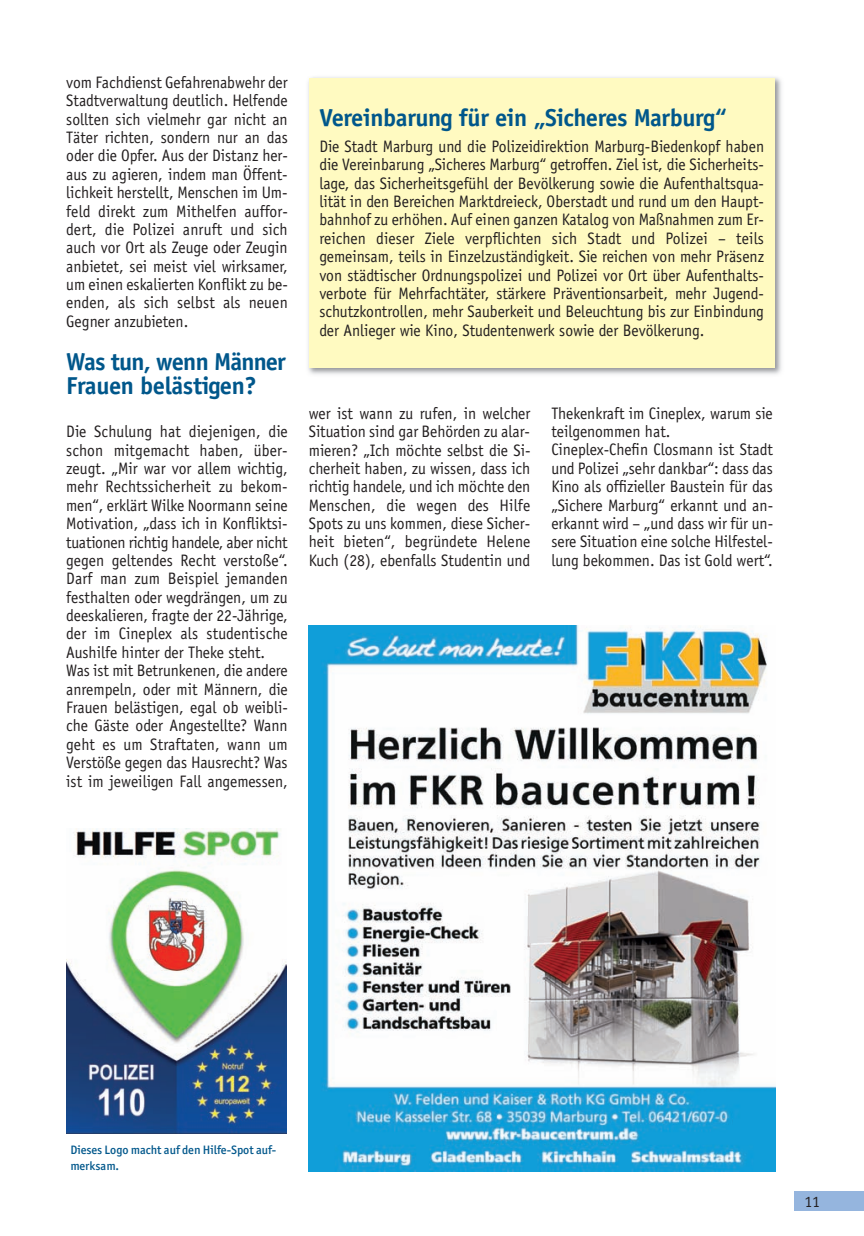
<style>
.page{position:relative;width:864px;height:1236px;background:#fff}
.page>*{position:absolute;margin:0;border:0;box-sizing:border-box;transform-origin:0 0}
.t1{font:700 24.5px "Officina Sans";letter-spacing:-.015em;color:#00578b}
.t2{font:700 24.5px/24.5px "Officina Sans";letter-spacing:-.035em;color:#00578b}
.t3{font:16.62px/18.4px "Officina Sans";color:#231f20;text-align:justify;scale:.94 1}
.t4{font:15.75px "Officina Sans";color:#231f20}
.t5{font:500 12.25px/15.8px "Officina San ITC";color:#00578b}
</style>
<div class="page">
<div style="left:794px;top:1191px;width:69px;height:19px;background:#95b5de"></div>
<img style="left:67px;top:828px;width:219px;height:305px">
<img style="left:308px;top:77px;width:474px;height:298px">
<div style="left:309px;top:78px;width:465px;height:290px;background:#fffac1"></div>
<img style="left:308px;top:625px;width:466px;height:545px">
<p class="t3" style="left:66px;top:74px;width:237px">vom Fachdienst Gefahrenabwehr der Stadtverwaltung deutlich. Helfende sollten sich vielmehr gar nicht an Täter richten, sondern nur an das oder die Opfer. Aus der Distanz her&shy;aus zu agieren, indem man Öffent&shy;lichkeit herstellt, Menschen im Um&shy;feld direkt zum Mithelfen auffor&shy;dert, die Polizei anruft und sich auch vor Ort als Zeuge oder Zeugin anbietet, sei meist viel wirksamer, um einen eskalierten Konflikt zu be&shy;enden, als sich selbst als neuen Gegner anzubieten.</p>
<p class="t2" style="left:66px;top:351px;width:221px">Was tun, wenn Männer<br>Frauen belästigen?</p>
<p class="t3" style="left:66px;top:423px;width:237px;text-align:left">Die Schulung hat diejenigen, die schon mitgemacht haben, über&shy;zeugt. „Mir war vor allem wichtig, mehr Rechtssicherheit zu bekom&shy;men“, erklärt Wilke Noormann seine Motivation, „dass ich in Konfliktsi&shy;tuationen richtig handele, aber nicht gegen geltendes Recht verstoße“.<br>Darf man zum Beispiel jemanden festhalten oder wegdrängen, um zu deeskalieren, fragte der 22-Jährige, der im Cineplex als studentische Aushilfe hinter der Theke steht.<br>Was ist mit Betrunkenen, die andere anrempeln, oder mit Männern, die Frauen belästigen, egal ob weibli&shy;che Gäste oder Angestellte? Wann geht es um Straftaten, wann um Verstöße gegen das Hausrecht? Was ist im jeweiligen Fall angemessen,</p>
<p class="t1" style="left:319px;top:109px;width:409px">Vereinbarung für ein „Sicheres Marburg“</p>
<p class="t3" style="left:319px;top:138px;width:474px">Die Stadt Marburg und die Polizeidirektion Marburg-Biedenkopf haben die Vereinbarung „Sicheres Marburg“ getroffen. Ziel ist, die Sicherheits&shy;lage, das Sicherheitsgefühl der Bevölkerung sowie die Aufenthaltsqua&shy;lität in den Bereichen Marktdreieck, Oberstadt und rund um den Haupt&shy;bahnhof zu erhöhen. Auf einen ganzen Katalog von Maßnahmen zum Er&shy;reichen dieser Ziele verpflichten sich Stadt und Polizei – teils gemeinsam, teils in Einzelzuständigkeit. Sie reichen von mehr Präsenz von städtischer Ordnungspolizei und Polizei vor Ort über Aufenthalts&shy;verbote für Mehrfachtäter, stärkere Präventionsarbeit, mehr Jugend&shy;schutzkontrollen, mehr Sauberkeit und Beleuchtung bis zur Einbindung der Anlieger wie Kino, Studentenwerk sowie der Bevölkerung.</p>
<p class="t3" style="left:308px;top:405px;width:237px">wer ist wann zu rufen, in welcher Situation sind gar Behörden zu alar&shy;mieren? „Ich möchte selbst die Si&shy;cherheit haben, zu wissen, dass ich richtig handele, und ich möchte den Menschen, die wegen des Hilfe Spots zu uns kommen, diese Sicher&shy;heit bieten“, begründete Helene Kuch (28), ebenfalls Studentin und</p>
<p class="t3" style="left:551px;top:405px;width:237px;text-align:left">Thekenkraft im Cineplex, warum sie teilgenommen hat.<br>Cineplex-Chefin Closmann ist Stadt und Polizei „sehr dankbar“: dass das Kino als offizieller Baustein für das „Sichere Marburg“ erkannt und an&shy;erkannt wird – „und dass wir für un&shy;sere Situation eine solche Hilfestel&shy;lung bekommen. Das ist Gold wert“.</p>
<p class="t5" style="left:70px;top:1142px;width:207px">Dieses Logo macht auf den Hilfe-Spot auf&shy;merksam.</p>
<p class="t4" style="left:804px;top:1195px;width:17px">11</p>
</div>
